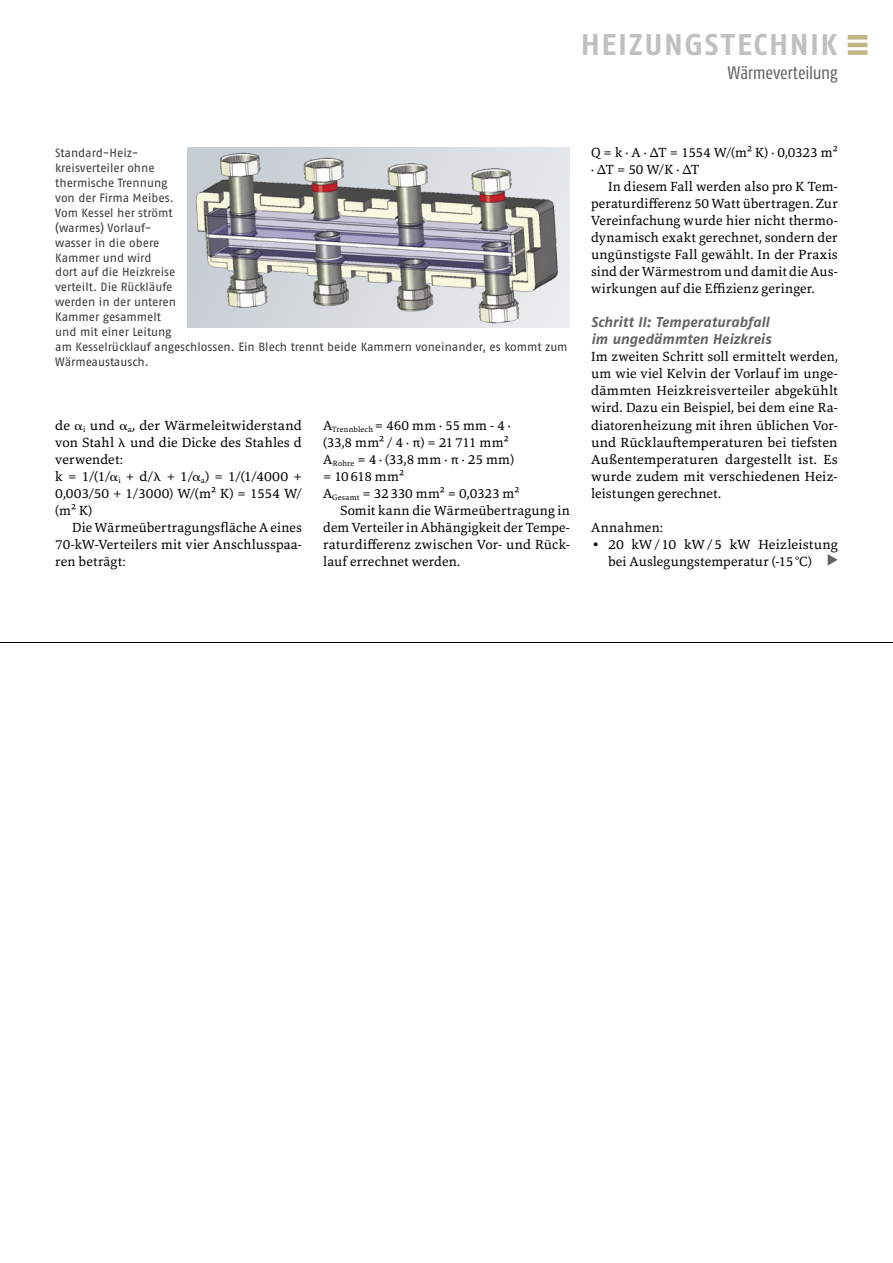
<style>
.page{position:relative;width:893px;height:1263px;background:#fff}
.page>*{position:absolute;margin:0;border:0;box-sizing:border-box;transform-origin:0 0}
.t1{font:700 30px "Fago OT";letter-spacing:.05em;color:#c0c0c0}
.t2{font:condensed 18px "Fago OT";letter-spacing:-.015em;color:#636363}
.IKZ_Zwischenhead_2_p{font:italic 700 14.25px/17px "Fago OT";color:#636363}
.IKZ_Grundschrift_ohn{font:13.8px/17px "Marbach";letter-spacing:.005em;color:#000}
.IKZ_Grundschrift_p15{font:13.8px/17px "Marbach";letter-spacing:.01em;color:#000;text-align:justify}
.IKZ_Bildunterschrift{font:12px/14.9px "Fago OT";letter-spacing:-.005em;color:#393939}
.s1{font-family:"Corporate A"}
</style>
<div class="page">
<div style="left:848px;top:35px;width:19px;height:5px;background:#c3b484"></div>
<div style="left:848px;top:50px;width:19px;height:5px;background:#c3b484"></div>
<hr style="left:848px;top:43px;width:19px;height:4px;background:#c3b484">
<svg style="left:828px;top:554px;width:10px;height:12px"></svg>
<hr style="left:0;top:642px;width:893px;height:1px;background:#000">
<img style="left:187px;top:147px;width:383px;height:180px">
<h1 class="t1" style="left:581px;top:26px;width:258px">HEIZUNGSTECHNIK</h1>
<h2 class="t2" style="left:728px;top:62px;width:111px">Wärmeverteilung</h2>
<p class="IKZ_Bildunterschrift" style="left:55px;top:146px;width:514px">Standard- Heiz-<br>kreisverteiler ohne<br>thermische Trennung<br>von der Firma Meibes.<br>Vom Kessel her strömt<br>(warmes) Vorlauf-<br>wasser in die obere<br>Kammer und wird<br>dort auf die Heizkreise<br>verteilt. Die Rückläufe<br>werden in der unteren<br>Kammer gesammelt<br>und mit einer Leitung<br>am Kesselrücklauf angeschlossen. Ein Blech trennt beide Kammern voneinander, es kommt zum<br>Wärmeaustausch.</p>
<p class="IKZ_Grundschrift_p15" style="left:55px;top:416px;width:248px">de <sub>i</sub> und <sub>a</sub>, der Wärmeleitwiderstand von Stahl und die Dicke des Stahles d verwendet:</p>
<p class="IKZ_Grundschrift_ohn" style="left:55px;top:467px;width:248px;text-align:justify">k = 1/(1/ <sub>i</sub> + d/ + 1/ <sub>a</sub>) = 1/(1/4000 + 0,003/50 + 1/3000) W/(m² K) = 1554 W/ (m² K)</p>
<p class="IKZ_Grundschrift_p15" style="left:55px;top:518px;width:248px;text-indent:17px">Die Wärmeübertragungsfläche A eines 70-kW-Verteilers mit vier Anschlusspaa&shy;ren beträgt:</p>
<p class="IKZ_Grundschrift_ohn" style="left:323px;top:416px;width:189px">A<sub>Trennblech</sub> = 460 mm · 55 mm - 4 · (33,8 mm² / 4 · π) = 21711 mm²</p>
<p class="IKZ_Grundschrift_ohn" style="left:323px;top:450px;width:192px">A<sub>Rohre</sub> = 4 · (33,8 mm · π · 25 mm) = 10618 mm²</p>
<p class="IKZ_Grundschrift_ohn" style="left:323px;top:484px;width:198px">A<sub>Gesamt</sub> = 32330 mm² = 0,0323 m²</p>
<p class="IKZ_Grundschrift_p15" style="left:323px;top:501px;width:248px;text-indent:17px">Somit kann die Wärmeübertragung in dem Verteiler in Abhängigkeit der Tempe&shy;raturdifferenz zwischen Vor- und Rück&shy;lauf errechnet werden.</p>
<p class="IKZ_Grundschrift_ohn" style="left:591px;top:144px;width:248px">Q = k · A · ∆T = 1554 W/(m² K) · 0,0323 m² · ∆T = 50 W/K · ∆T</p>
<p class="IKZ_Grundschrift_p15" style="left:591px;top:178px;width:248px;text-indent:17px">In diesem Fall werden also pro K Tem&shy;peraturdifferenz 50 Watt übertragen. Zur Vereinfachung wurde hier nicht thermo&shy;dynamisch exakt gerechnet, sondern der ungünstigste Fall gewählt. In der Praxis sind der Wärmestrom und damit die Aus&shy;wirkungen auf die Effizienz geringer.</p>
<p class="IKZ_Zwischenhead_2_p" style="left:591px;top:314px;width:181px">Schritt II: Temperaturabfall im ungedämmten Heizkreis</p>
<p class="IKZ_Grundschrift_ohn" style="left:591px;top:348px;width:248px;text-align:justify">Im zweiten Schritt soll ermittelt werden, um wie viel Kelvin der Vorlauf im unge&shy;dämmten Heizkreisverteiler abgekühlt wird. Dazu ein Beispiel, bei dem eine Ra&shy;diatorenheizung mit ihren üblichen Vor&shy;und Rücklauftemperaturen bei tiefsten Außentemperaturen dargestellt ist. Es wurde zudem mit verschiedenen Heiz&shy;leistungen gerechnet.</p>
<p class="IKZ_Grundschrift_ohn" style="left:591px;top:518px;width:73px">Annahmen:</p>
<p class="IKZ_Grundschrift_ohn" style="left:608px;top:535px;width:231px;text-indent:-17px"><span class="s1">•</span> 20 kW/10 kW/5 kW Heizleistung bei Auslegungstemperatur (-15°C)</p>
</div>
